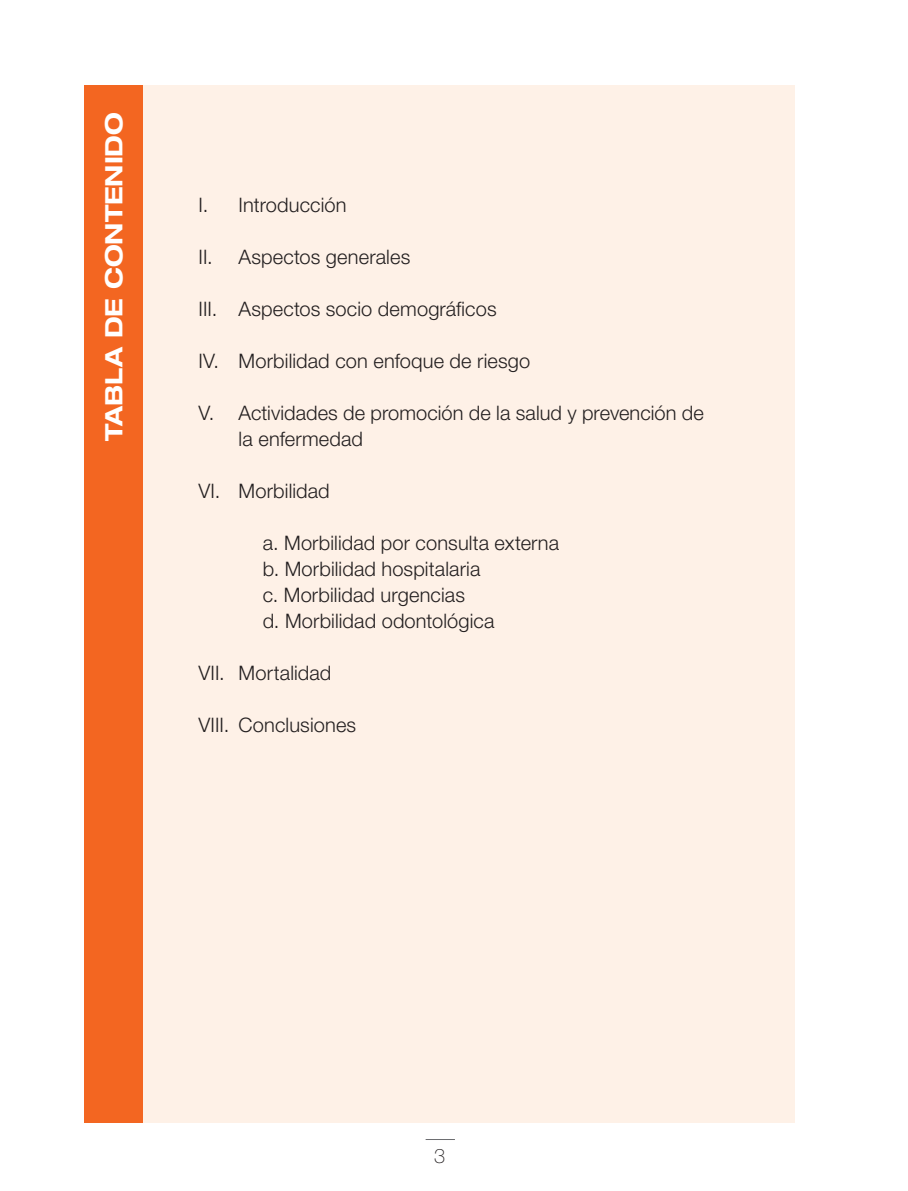
<style>
.page{position:relative;width:908px;height:1191px;background:#fff}
.page>*{position:absolute;margin:0;border:0;box-sizing:border-box;transform-origin:0 0}
.t1{font:700 expanded 24px "Helvetica Neue LT Std";letter-spacing:-.005em;color:#fff}
.t2{font:300 20px/26px "Helvetica Neue LT Std";letter-spacing:.005em;color:#231f20}
.t3{font:100 20px "Helvetica Neue LT Std";color:#231f20}
</style>
<div class="page">
<svg style="left:425px;top:1139px;width:29px;height:1px"></svg>
<div style="left:84px;top:85px;width:710px;height:1038px;background:#fef1e7"></div>
<div style="left:84px;top:85px;width:58px;height:1038px;background:#f36621"></div>
<p class="t1" style="left:99px;top:441px;width:330px;rotate:-90deg">TABLA DE CONTENIDO</p>
<p class="t2" style="left:198px;top:191px;width:149px">I. Introducción</p>
<p class="t2" style="left:198px;top:243px;width:213px">II. Aspectos generales</p>
<p class="t2" style="left:198px;top:295px;width:299px">III. Aspectos socio demográficos</p>
<p class="t2" style="left:198px;top:347px;width:333px">IV. Morbilidad con enfoque de riesgo</p>
<p class="t2" style="left:238px;top:399px;width:466px;text-indent:-40px">V. Actividades de promoción de la salud y prevención de la enfermedad</p>
<p class="t2" style="left:198px;top:477px;width:133px">VI. Morbilidad</p>
<p class="t2" style="left:262px;top:529px;width:298px">a. Morbilidad por consulta externa</p>
<p class="t2" style="left:262px;top:555px;width:219px">b. Morbilidad hospitalaria</p>
<p class="t2" style="left:262px;top:581px;width:204px">c. Morbilidad urgencias</p>
<p class="t2" style="left:262px;top:607px;width:233px">d. Morbilidad odontológica</p>
<p class="t2" style="left:198px;top:659px;width:134px">VII. Mortalidad</p>
<p class="t2" style="left:198px;top:711px;width:159px">VIII. Conclusiones</p>
<p class="t3" style="left:434px;top:1144px;width:13px">3</p>
</div>
